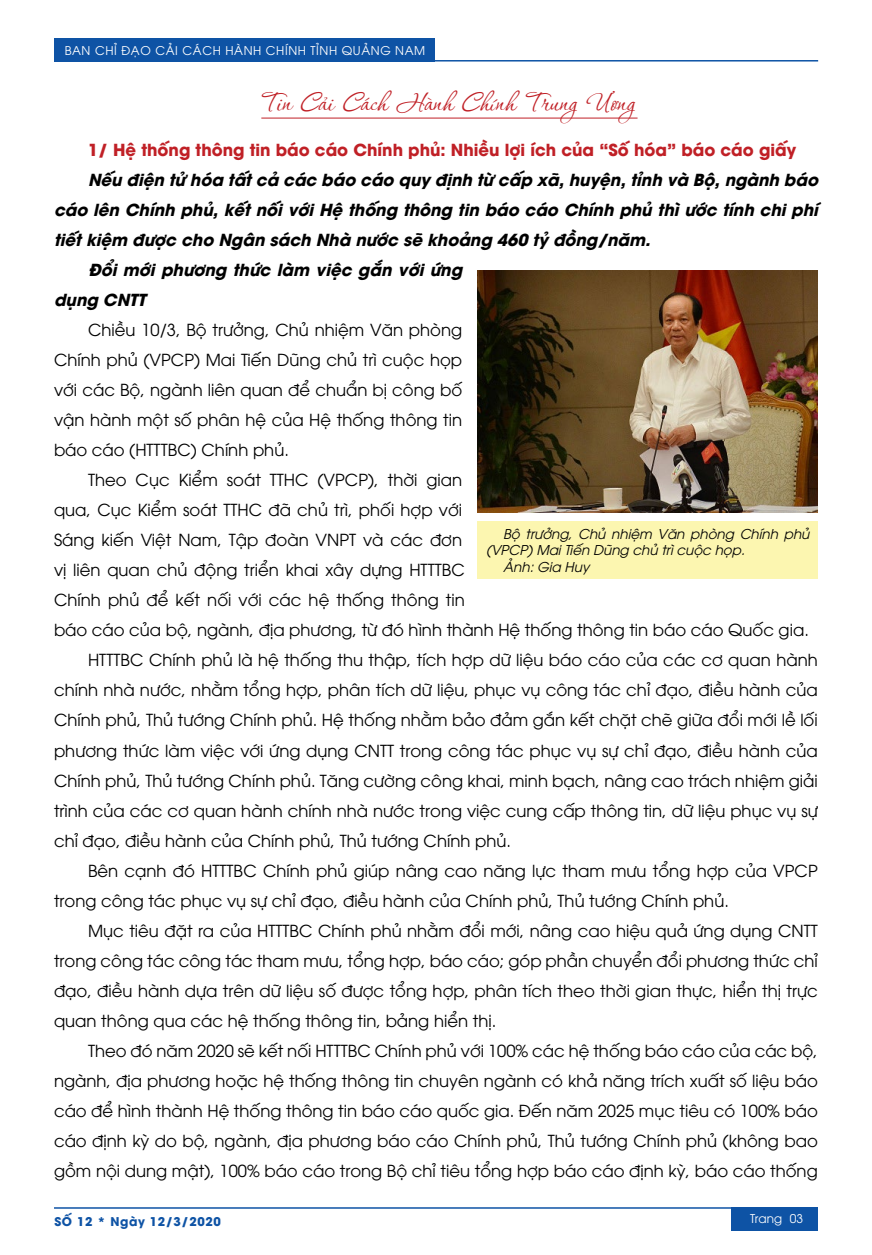
<style>
.page{position:relative;width:872px;height:1255px;background:#fff}
.page>*{position:absolute;margin:0;border:0;box-sizing:border-box;transform-origin:0 0}
.t1{font:33px "UVF Corinthia";color:#c02026}
.t2{font:16.5px/30px "UTM Avo";color:#000;text-align:justify}
.t3{font:italic 700 16.5px "UTM Avo";color:#000}
.t4{font:700 16.5px "UTM Avo";color:#c02026}
.t5{font:italic 13.5px "UTM Avo";color:#000}
.t6{font:12px "UTM Avo";letter-spacing:.05em;color:#fff}
.t7{font:700 12px "UTM Avo";letter-spacing:.05em;color:#0e53a5}
.s1{color:#fffdfd}
</style>
<div class="page">
<div style="left:731px;top:1207px;width:87px;height:23px;background:#0e53a5"></div>
<div style="left:54px;top:38px;width:380px;height:24px;background:#0e53a5"></div>
<hr style="left:54px;top:1207px;width:764px;height:1px;background:#0e53a5">
<hr style="left:54px;top:60px;width:764px;height:1px;background:#0e53a5">
<div style="left:477px;top:521px;width:341px;height:57px;background:#fcf6b0"></div>
<hr style="left:261px;top:118px;width:376px;height:1px;background:#c02026">
<img style="left:477px;top:270px;width:341px;height:243px">
<p class="t6" style="left:65px;top:42px;width:362px">BAN CHỈ ĐẠO CẢI CÁCH HÀNH CHÍNH <span class="s1">TỈNH QUẢNG NAM</span></p>
<h1 class="t1" style="left:261px;top:84px;width:376px">Tin Cải Cách Hành Chính Trung Ương</h1>
<p class="t4" style="left:88px;top:136px;width:709px">1/ Hệ thống thông tin báo cáo Chính phủ: Nhiều lợi ích của “Số hóa” báo cáo giấy</p>
<p class="t3" style="left:88px;top:166px;width:731px">Nếu điện tử hóa tất cả các báo cáo quy định từ cấp xã, huyện, tỉnh và Bộ, ngành báo</p>
<p class="t3" style="left:54px;top:196px;width:765px">cáo lên Chính phủ, kết nối với Hệ thống thông tin báo cáo Chính phủ thì ước tính chi phí</p>
<p class="t3" style="left:54px;top:226px;width:598px">tiết kiệm được cho Ngân sách Nhà nước sẽ khoảng 460 tỷ đồng/năm.</p>
<p class="t3" style="left:88px;top:256px;width:376px">Đổi mới phương thức làm việc gắn với ứng</p>
<p class="t3" style="left:54px;top:286px;width:93px">dụng CNTT</p>
<p class="t2" style="left:54px;top:314px;width:410px;text-indent:34px">Chiều 10/3, Bộ trưởng, Chủ nhiệm Văn phòng Chính phủ (VPCP) Mai Tiến Dũng chủ trì cuộc họp với các Bộ, ngành liên quan để chuẩn bị công bố vận hành một số phân hệ của Hệ thống thông tin báo cáo (HTTTBC) Chính phủ.</p>
<p class="t2" style="left:88px;top:464px;width:376px">Theo Cục Kiểm soát TTHC (VPCP), thời gian</p>
<p class="t2" style="left:54px;top:494px;width:410px">qua, Cục Kiểm soát TTHC đã chủ trì, phối hợp với</p>
<p class="t2" style="left:54px;top:524px;width:410px">Sáng kiến Việt Nam, Tập đoàn VNPT và các đơn</p>
<p class="t2" style="left:54px;top:554px;width:412px">vị liên quan chủ động triển khai xây dựng HTTTBC</p>
<p class="t2" style="left:54px;top:584px;width:412px">Chính phủ để kết nối với các hệ thống thông tin</p>
<p class="t2" style="left:54px;top:614px;width:756px">báo cáo của bộ, ngành, địa phương, từ đó hình thành Hệ thống thông tin báo cáo Quốc gia.</p>
<p class="t2" style="left:88px;top:643px;width:731px">HTTTBC Chính phủ là hệ thống thu thập, tích hợp dữ liệu báo cáo của các cơ quan hành</p>
<p class="t2" style="left:54px;top:673px;width:765px">chính nhà nước, nhằm tổng hợp, phân tích dữ liệu, phục vụ công tác chỉ đạo, điều hành của</p>
<p class="t2" style="left:54px;top:703px;width:765px">Chính phủ, Thủ tướng Chính phủ. Hệ thống nhằm bảo đảm gắn kết chặt chẽ giữa đổi mới lề lối</p>
<p class="t2" style="left:54px;top:733px;width:765px">phương thức làm việc với ứng dụng CNTT trong công tác phục vụ sự chỉ đạo, điều hành của</p>
<p class="t2" style="left:54px;top:763px;width:765px">Chính phủ, Thủ tướng Chính phủ. Tăng cường công khai, minh bạch, nâng cao trách nhiệm giải</p>
<p class="t2" style="left:54px;top:793px;width:765px">trình của các cơ quan hành chính nhà nước trong việc cung cấp thông tin, dữ liệu phục vụ sự</p>
<p class="t2" style="left:54px;top:823px;width:458px">chỉ đạo, điều hành của Chính phủ, Thủ tướng Chính phủ.</p>
<p class="t2" style="left:88px;top:853px;width:731px">Bên cạnh đó HTTTBC Chính phủ giúp nâng cao năng lực tham mưu tổng hợp của VPCP</p>
<p class="t2" style="left:54px;top:883px;width:676px">trong công tác phục vụ sự chỉ đạo, điều hành của Chính phủ, Thủ tướng Chính phủ.</p>
<p class="t2" style="left:88px;top:913px;width:731px">Mục tiêu đặt ra của HTTTBC Chính phủ nhằm đổi mới, nâng cao hiệu quả ứng dụng CNTT</p>
<p class="t2" style="left:54px;top:943px;width:765px">trong công tác công tác tham mưu, tổng hợp, báo cáo; góp phần chuyển đổi phương thức chỉ</p>
<p class="t2" style="left:54px;top:973px;width:765px">đạo, điều hành dựa trên dữ liệu số được tổng hợp, phân tích theo thời gian thực, hiển thị trực</p>
<p class="t2" style="left:54px;top:1003px;width:444px">quan thông qua các hệ thống thông tin, bảng hiển thị.</p>
<p class="t2" style="left:88px;top:1033px;width:731px">Theo đó năm 2020 sẽ kết nối HTTTBC Chính phủ với 100% các hệ thống báo cáo của các bộ,</p>
<p class="t2" style="left:54px;top:1063px;width:765px">ngành, địa phương hoặc hệ thống thông tin chuyên ngành có khả năng trích xuất số liệu báo</p>
<p class="t2" style="left:54px;top:1093px;width:765px">cáo để hình thành Hệ thống thông tin báo cáo quốc gia. Đến năm 2025 mục tiêu có 100% báo</p>
<p class="t2" style="left:54px;top:1123px;width:765px">cáo định kỳ do bộ, ngành, địa phương báo cáo Chính phủ, Thủ tướng Chính phủ (không bao</p>
<p class="t2" style="left:54px;top:1153px;width:765px">gồm nội dung mật), 100% báo cáo trong Bộ chỉ tiêu tổng hợp báo cáo định kỳ, báo cáo thống</p>
<p class="t5" style="left:503px;top:523px;width:308px">Bộ trưởng, Chủ nhiệm Văn phòng Chính phủ</p>
<p class="t5" style="left:486px;top:539px;width:260px">(VPCP) Mai Tiến Dũng chủ trì cuộc họp.</p>
<p class="t5" style="left:503px;top:556px;width:88px">Ảnh: Gia Huy</p>
<p class="t7" style="left:54px;top:1211px;width:168px">SỐ 12 * Ngày 12/3/2020</p>
<p class="t6" style="left:789px;top:1209px;width:15px">03</p>
<p class="t6" style="left:750px;top:1208px;width:34px">Trang</p>
</div>
